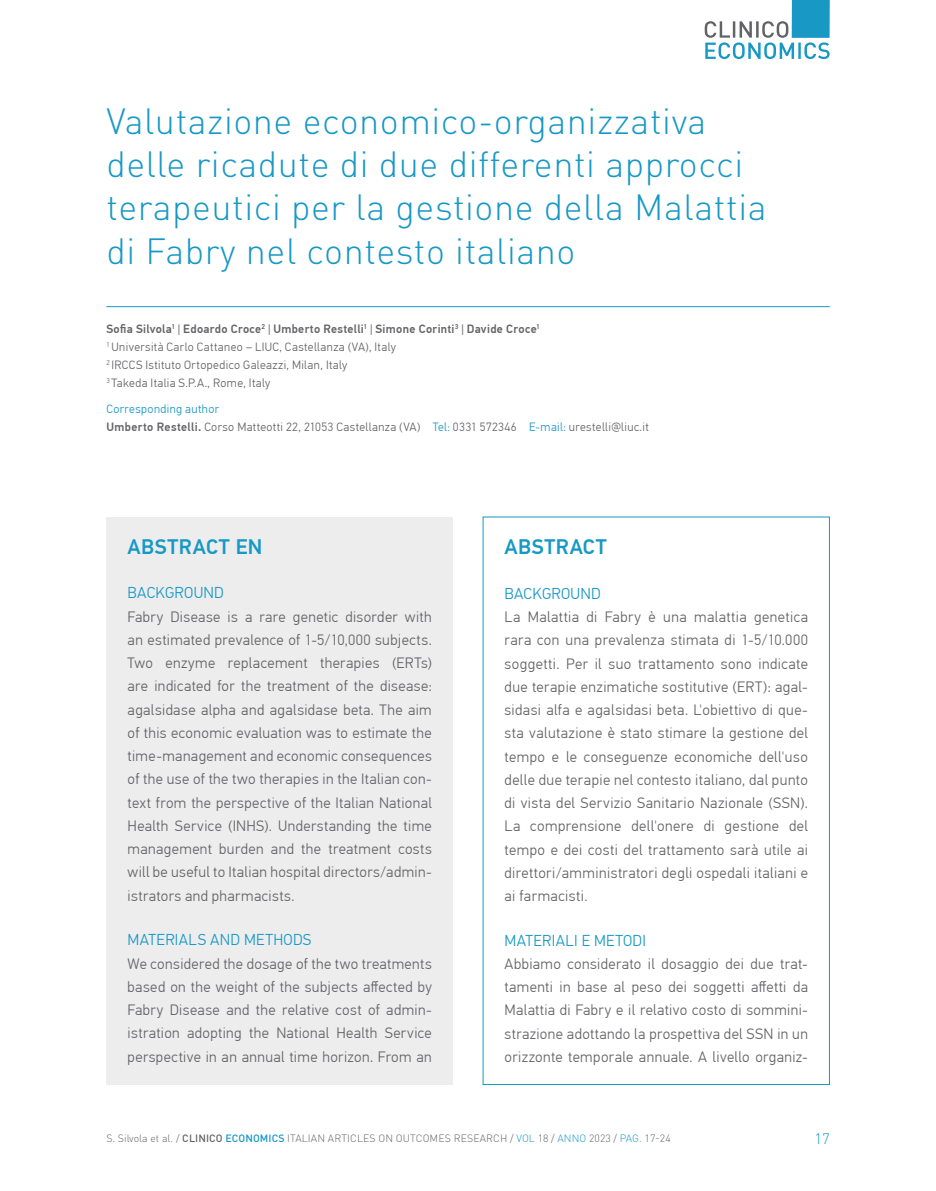
<style>
.page{position:relative;width:936px;height:1191px;background:#fff}
.page>*{position:absolute;margin:0;border:0;box-sizing:border-box;transform-origin:0 0}
.t1{font:300 36px/43.2px "DINOT";letter-spacing:.015em;color:#1798c5}
.t2{font:500 21px "PF Din Text Pro";letter-spacing:.03em;color:#1798c5}
.t3{font:300 15.75px "PF Din Text Pro";letter-spacing:.015em;color:#1798c5}
.t4{font:300 15px/23.2px "PF Din Text Pro";letter-spacing:.025em;color:#636366;text-align:justify}
.t5{font:300 15px "DINOT";color:#1798c5}
.t6{font:300 12px/18px "PF Din Text Pro";letter-spacing:.035em;color:#636366}
.t7{font:300 10.5px "DINOT";letter-spacing:.01em;color:#636366}
.s1{font-weight:500}
.s2{font-weight:400}
.s3{color:#1798c5}
.s4{font-weight:500;color:#1798c5}
</style>
<div class="page">
<svg style="left:704px;top:21px;width:125px;height:38px"></svg>
<div style="left:791px;top:0;width:38px;height:38px;background:#1798c5"></div>
<hr style="left:106px;top:306px;width:723px;height:1px;background:#1798c5">
<div style="left:106px;top:517px;width:347px;height:567px;background:#ededee"></div>
<h1 class="t1" style="left:106px;top:98px;width:661px">Valutazione economico-organizzativa delle ricadute di due differenti approcci terapeutici per la gestione della Malattia di Fabry nel contesto italiano</h1>
<p class="t6" style="left:106px;top:319px;width:435px"><span class="s1">Sofia Silvola</span><sup>1</sup> <span class="s2">|</span> <span class="s1">Edoardo Croce</span><sup>2</sup> <span class="s2">|</span> <span class="s1">Umberto Restelli</span><sup>1</sup> <span class="s2">|</span> <span class="s1">Simone Corinti</span><sup>3</sup> <span class="s2">|</span> <span class="s1">Davide Croce</span><sup>1<br></sup><sup>1</sup> Università Carlo Cattaneo – LIUC, Castellanza (VA), Italy<br><sup>2</sup> IRCCS Istituto Ortopedico Galeazzi, Milan, Italy<br><sup>3</sup> Takeda Italia S.P.A., Rome, Italy</p>
<p class="t6" style="left:106px;top:400px;width:544px"><span class="s3">Corresponding author<br></span><span class="s1">Umberto Restelli.</span> Corso Matteotti 22, 21053 Castellanza (VA) <span class="s3">Tel:</span> 0331 572346 <span class="s3">E-mail:</span> urestelli@liuc.it</p>
<h2 class="t2" style="left:128px;top:534px;width:136px">ABSTRACT EN</h2>
<p class="t3" style="left:128px;top:584px;width:98px">BACKGROUND</p>
<p class="t4" style="left:128px;top:605px;width:306px">Fabry Disease is a rare genetic disorder with an estimated prevalence of 1-5/10,000 subjects.<br>Two enzyme replacement therapies (ERTs) are indicated for the treatment of the disease: agalsidase alpha and agalsidase beta. The aim of this economic evaluation was to estimate the time-management and economic consequences of the use of the two therapies in the Italian con&shy;text from the perspective of the Italian National Health Service (INHS). Understanding the time management burden and the treatment costs will be useful to Italian hospital directors/admin&shy;istrators and pharmacists.</p>
<p class="t3" style="left:128px;top:930px;width:185px">MATERIALS AND METHODS</p>
<p class="t4" style="left:128px;top:952px;width:306px">We considered the dosage of the two treatments based on the weight of the subjects affected by Fabry Disease and the relative cost of admin&shy;istration adopting the National Health Service perspective in an annual time horizon. From an</p>
<h2 class="t2" style="left:504px;top:534px;width:104px">ABSTRACT</h2>
<p class="t3" style="left:504px;top:584px;width:98px">BACKGROUND</p>
<p class="t4" style="left:504px;top:605px;width:305px">La Malattia di Fabry è una malattia genetica rara con una prevalenza stimata di 1-5/10.000 soggetti. Per il suo trattamento sono indicate due terapie enzimatiche sostitutive (ERT): agal&shy;sidasi alfa e agalsidasi beta. L'obiettivo di que&shy;sta valutazione è stato stimare la gestione del tempo e le conseguenze economiche dell'uso delle due terapie nel contesto italiano, dal punto di vista del Servizio Sanitario Nazionale (SSN).<br>La comprensione dell'onere di gestione del tempo e dei costi del trattamento sarà utile ai direttori/amministratori degli ospedali italiani e ai farmacisti.</p>
<p class="t3" style="left:504px;top:931px;width:143px">MATERIALI E METODI</p>
<p class="t4" style="left:504px;top:952px;width:305px">Abbiamo considerato il dosaggio dei due trat&shy;tamenti in base al peso dei soggetti affetti da Malattia di Fabry e il relativo costo di sommini&shy;strazione adottando la prospettiva del SSN in un orizzonte temporale annuale. A livello organiz-</p>
<p class="t7" style="left:106px;top:1130px;width:566px">S. Silvola et al. / <span class="s1">CLINICO</span> <span class="s4">ECONOMICS</span> ITALIAN ARTICLES ON OUTCOMES RESEARCH / <span class="s3">VOL</span> 18 / <span class="s3">ANNO</span> 2023 / <span class="s3">PAG.</span> 17-24</p>
<p class="t5" style="left:814px;top:1128px;width:17px">17</p>
</div>
